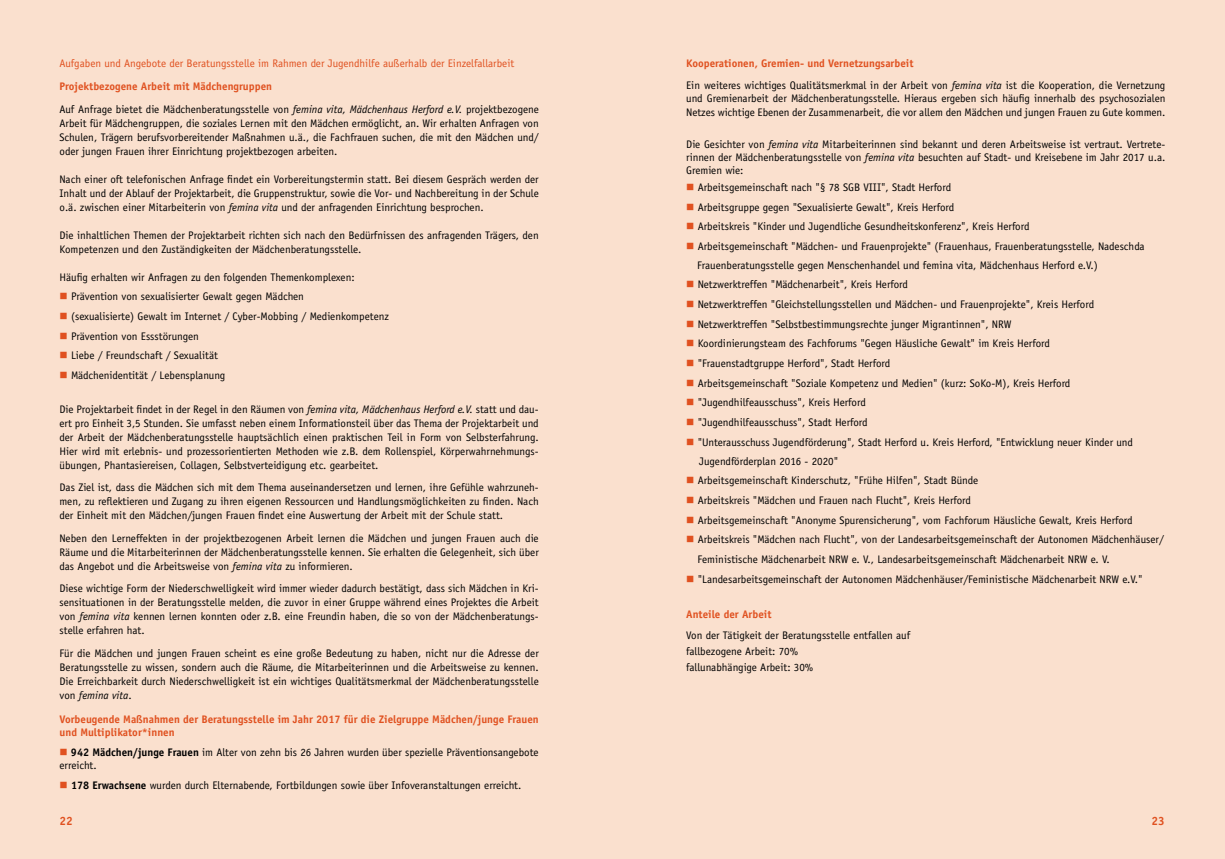
<style>
.page{position:relative;width:1225px;height:859px;background:#fff}
.page>*{position:absolute;margin:0;border:0;box-sizing:border-box;transform-origin:0 0}
.t1{font:700 12px "Officina Sans Std";color:#e05120}
.t2{font:11px/14px "Officina Sans Std";color:#000}
.t3{font:700 11px/13.2px "Officina Sans Std";color:#e05120}
.t4{font:11px "Officina Sans Std";color:#e05120}
.s1{font-weight:700;color:#e05120}
.s2{font-style:italic}
.s3{color:#e05120}
.s4{font-weight:700}
</style>
<div class="page">
<div style="left:0;top:0;width:613px;height:859px;background:#fae0ce"></div>
<div style="left:613px;top:0;width:612px;height:859px;background:#fae0ce"></div>
<p class="t4" style="left:60px;top:57px;width:456px">Aufgaben und Angebote der Beratungsstelle im Rahmen der Jugendhilfe außerhalb der Einzelfallarbeit</p>
<p class="t2" style="left:60px;top:75px;width:481px;line-height:22.5px"><span class="s1">Projektbezogene Arbeit mit Mädchengruppen<br></span>Auf Anfrage bietet die Mädchenberatungsstelle von <span class="s2">femina vita, Mädchenhaus Herford e.V.</span> projektbezogene</p>
<p class="t2" style="left:60px;top:116px;width:481px;text-align:justify">Arbeit für Mädchengruppen, die soziales Lernen mit den Mädchen ermöglicht, an. Wir erhalten Anfragen von Schulen, Trägern berufsvorbereitender Maßnahmen u.ä., die Fachfrauen suchen, die mit den Mädchen und/ oder jungen Frauen ihrer Einrichtung projektbezogen arbeiten.</p>
<p class="t2" style="left:60px;top:172px;width:481px;text-align:justify">Nach einer oft telefonischen Anfrage findet ein Vorbereitungstermin statt. Bei diesem Gespräch werden der Inhalt und der Ablauf der Projektarbeit, die Gruppenstruktur, sowie die Vor- und Nachbereitung in der Schule o.ä. zwischen einer Mitarbeiterin von <span class="s2">femina vita</span> und der anfragenden Einrichtung besprochen.</p>
<p class="t2" style="left:60px;top:228px;width:481px">Die inhaltlichen Themen der Projektarbeit richten sich nach den Bedürfnissen des anfragenden Trägers, den<br>Kompetenzen und den Zuständigkeiten der Mädchenberatungsstelle.</p>
<p class="t2" style="left:60px;top:270px;width:297px">Häufig erhalten wir Anfragen zu den folgenden Themenkomplexen:</p>
<p class="t2" style="left:60px;top:289px;width:246px"><span class="s3">■</span> Prävention von sexualisierter Gewalt gegen Mädchen</p>
<p class="t2" style="left:60px;top:309px;width:331px"><span class="s3">■</span> (sexualisierte) Gewalt im Internet / Cyber-Mobbing / Medienkompetenz</p>
<p class="t2" style="left:60px;top:329px;width:141px"><span class="s3">■</span> Prävention von Essstörungen</p>
<p class="t2" style="left:60px;top:348px;width:160px"><span class="s3">■</span> Liebe / Freundschaft / Sexualität</p>
<p class="t2" style="left:60px;top:368px;width:167px"><span class="s3">■</span> Mädchenidentität / Lebensplanung</p>
<p class="t2" style="left:60px;top:402px;width:481px">Die Projektarbeit findet in der Regel in den Räumen von <span class="s2">femina vita, Mädchenhaus Herford e.V.</span> statt und dau&shy;ert pro Einheit 3,5 Stunden. Sie umfasst neben einem Informationsteil über das Thema der Projektarbeit und der Arbeit der Mädchenberatungsstelle hauptsächlich einen praktischen Teil in Form von Selbsterfahrung.<br>Hier wird mit erlebnis- und prozessorientierten Methoden wie z. B. dem Rollenspiel, Körperwahrnehmungs&shy;übungen, Phantasiereisen, Collagen, Selbstverteidigung etc. gearbeitet.</p>
<p class="t2" style="left:60px;top:480px;width:481px;text-align:justify">Das Ziel ist, dass die Mädchen sich mit dem Thema auseinandersetzen und lernen, ihre Gefühle wahrzuneh&shy;men, zu reflektieren und Zugang zu ihren eigenen Ressourcen und Handlungsmöglichkeiten zu finden. Nach der Einheit mit den Mädchen/jungen Frauen findet eine Auswertung der Arbeit mit der Schule statt.</p>
<p class="t2" style="left:60px;top:531px;width:481px;text-align:justify">Neben den Lerneffekten in der projektbezogenen Arbeit lernen die Mädchen und jungen Frauen auch die Räume und die Mitarbeiterinnen der Mädchenberatungsstelle kennen. Sie erhalten die Gelegenheit, sich über das Angebot und die Arbeitsweise von <span class="s2">femina vita</span> zu informieren.</p>
<p class="t2" style="left:60px;top:581px;width:481px;text-align:justify">Diese wichtige Form der Niederschwelligkeit wird immer wieder dadurch bestätigt, dass sich Mädchen in Kri&shy;sensituationen in der Beratungsstelle melden, die zuvor in einer Gruppe während eines Projektes die Arbeit von <span class="s2">femina vita</span> kennen lernen konnten oder z. B. eine Freundin haben, die so von der Mädchenberatungs&shy;stelle erfahren hat.</p>
<p class="t2" style="left:60px;top:646px;width:481px">Für die Mädchen und jungen Frauen scheint es eine große Bedeutung zu haben, nicht nur die Adresse der Beratungsstelle zu wissen, sondern auch die Räume, die Mitarbeiterinnen und die Arbeitsweise zu kennen.<br>Die Erreichbarkeit durch Niederschwelligkeit ist ein wichtiges Qualitätsmerkmal der Mädchenberatungsstelle von <span class="s2">femina vita</span>.</p>
<p class="t3" style="left:60px;top:713px;width:481px">Vorbeugende Maßnahmen der Beratungsstelle im Jahr 2017 für die Zielgruppe Mädchen/junge Frauen und Multiplikator*innen</p>
<p class="t2" style="left:60px;top:746px;width:481px;line-height:13.2px"><span class="s3">■</span> <span class="s4">942 Mädchen/junge Frauen</span> im Alter von zehn bis 26 Jahren wurden über spezielle Präventionsangebote erreicht.</p>
<p class="t2" style="left:60px;top:778px;width:461px"><span class="s3">■</span> <span class="s4">178 Erwachsene</span> wurden durch Elternabende, Fortbildungen sowie über Infoveranstaltungen erreicht.</p>
<p class="t1" style="left:60px;top:813px;width:15px">22</p>
<p class="t2" style="left:686px;top:53px;width:481px;line-height:21.7px"><span class="s1">Kooperationen, Gremien- und Vernetzungsarbeit<br></span>Ein weiteres wichtiges Qualitätsmerkmal in der Arbeit von <span class="s2">femina vita</span> ist die Kooperation, die Vernetzung</p>
<p class="t2" style="left:686px;top:92px;width:481px;line-height:13.2px">und Gremienarbeit der Mädchenberatungsstelle. Hieraus ergeben sich häufig innerhalb des psychosozialen<br>Netzes wichtige Ebenen der Zusammenarbeit, die vor allem den Mädchen und jungen Frauen zu Gute kommen.</p>
<p class="t2" style="left:686px;top:137px;width:481px;line-height:13.2px">Die Gesichter von <span class="s2">femina vita</span> Mitarbeiterinnen sind bekannt und deren Arbeitsweise ist vertraut. Vertrete&shy;rinnen der Mädchenberatungsstelle von <span class="s2">femina vita</span> besuchten auf Stadt- und Kreisebene im Jahr 2017 u.a.<br>Gremien wie:</p>
<p class="t2" style="left:686px;top:180px;width:266px"><span class="s3">■</span> Arbeitsgemeinschaft nach "§ 78 SGB VIII", Stadt Herford</p>
<p class="t2" style="left:686px;top:200px;width:270px"><span class="s3">■</span> Arbeitsgruppe gegen "Sexualisierte Gewalt", Kreis Herford</p>
<p class="t2" style="left:686px;top:220px;width:345px"><span class="s3">■</span> Arbeitskreis "Kinder und Jugendliche Gesundheitskonferenz", Kreis Herford</p>
<p class="t2" style="left:697px;top:237px;width:449px;line-height:18.9px;text-indent:-11px"><span class="s3">■</span> Arbeitsgemeinschaft "Mädchen- und Frauenprojekte" (Frauenhaus, Frauenberatungsstelle, Nadeschda<br>Frauenberatungsstelle gegen Menschenhandel und femina vita, Mädchenhaus Herford e.V.)</p>
<p class="t2" style="left:686px;top:278px;width:223px"><span class="s3">■</span> Netzwerktreffen "Mädchenarbeit", Kreis Herford</p>
<p class="t2" style="left:686px;top:297px;width:409px"><span class="s3">■</span> Netzwerktreffen "Gleichstellungsstellen und Mädchen- und Frauenprojekte", Kreis Herford</p>
<p class="t2" style="left:686px;top:317px;width:327px"><span class="s3">■</span> Netzwerktreffen "Selbstbestimmungsrechte junger Migrantinnen", NRW</p>
<p class="t2" style="left:686px;top:337px;width:365px"><span class="s3">■</span> Koordinierungsteam des Fachforums "Gegen Häusliche Gewalt" im Kreis Herford</p>
<p class="t2" style="left:686px;top:356px;width:206px"><span class="s3">■</span> "Frauenstadtgruppe Herford", Stadt Herford</p>
<p class="t2" style="left:686px;top:376px;width:386px"><span class="s3">■</span> Arbeitsgemeinschaft "Soziale Kompetenz und Medien" (kurz: SoKo-M), Kreis Herford</p>
<p class="t2" style="left:686px;top:396px;width:181px"><span class="s3">■</span> "Jugendhilfeausschuss", Kreis Herford</p>
<p class="t2" style="left:686px;top:415px;width:183px"><span class="s3">■</span> "Jugendhilfeausschuss", Stadt Herford</p>
<p class="t2" style="left:699px;top:433px;width:435px;line-height:18.9px;text-indent:-13px"><span class="s3">■</span> "Unterausschuss Jugendförderung", Stadt Herford u. Kreis Herford, "Entwicklung neuer Kinder und<br>Jugendförderplan 2016 - 2020"</p>
<p class="t2" style="left:686px;top:474px;width:293px"><span class="s3">■</span> Arbeitsgemeinschaft Kinderschutz, "Frühe Hilfen", Stadt Bünde</p>
<p class="t2" style="left:686px;top:493px;width:286px"><span class="s3">■</span> Arbeitskreis "Mädchen und Frauen nach Flucht", Kreis Herford</p>
<p class="t2" style="left:686px;top:513px;width:448px"><span class="s3">■</span> Arbeitsgemeinschaft "Anonyme Spurensicherung", vom Fachforum Häusliche Gewalt, Kreis Herford</p>
<p class="t2" style="left:697px;top:530px;width:468px;line-height:19.7px;text-indent:-11px"><span class="s3">■</span> Arbeitskreis "Mädchen nach Flucht", von der Landesarbeitsgemeinschaft der Autonomen Mädchenhäuser/<br>Feministische Mädchenarbeit NRW e. V. , Landesarbeitsgemeinschaft Mädchenarbeit NRW e. V.</p>
<p class="t2" style="left:686px;top:572px;width:458px"><span class="s3">■</span> "Landesarbeitsgemeinschaft der Autonomen Mädchenhäuser/Feministische Mädchenarbeit NRW e.V. "</p>
<p class="t3" style="left:686px;top:607px;width:87px">Anteile der Arbeit</p>
<p class="t2" style="left:686px;top:628px;width:225px;line-height:16px">Von der Tätigkeit der Beratungsstelle entfallen auf fallbezogene Arbeit: 70%<br>fallunabhängige Arbeit: 30%</p>
<p class="t1" style="left:1151px;top:813px;width:15px">23</p>
</div>
